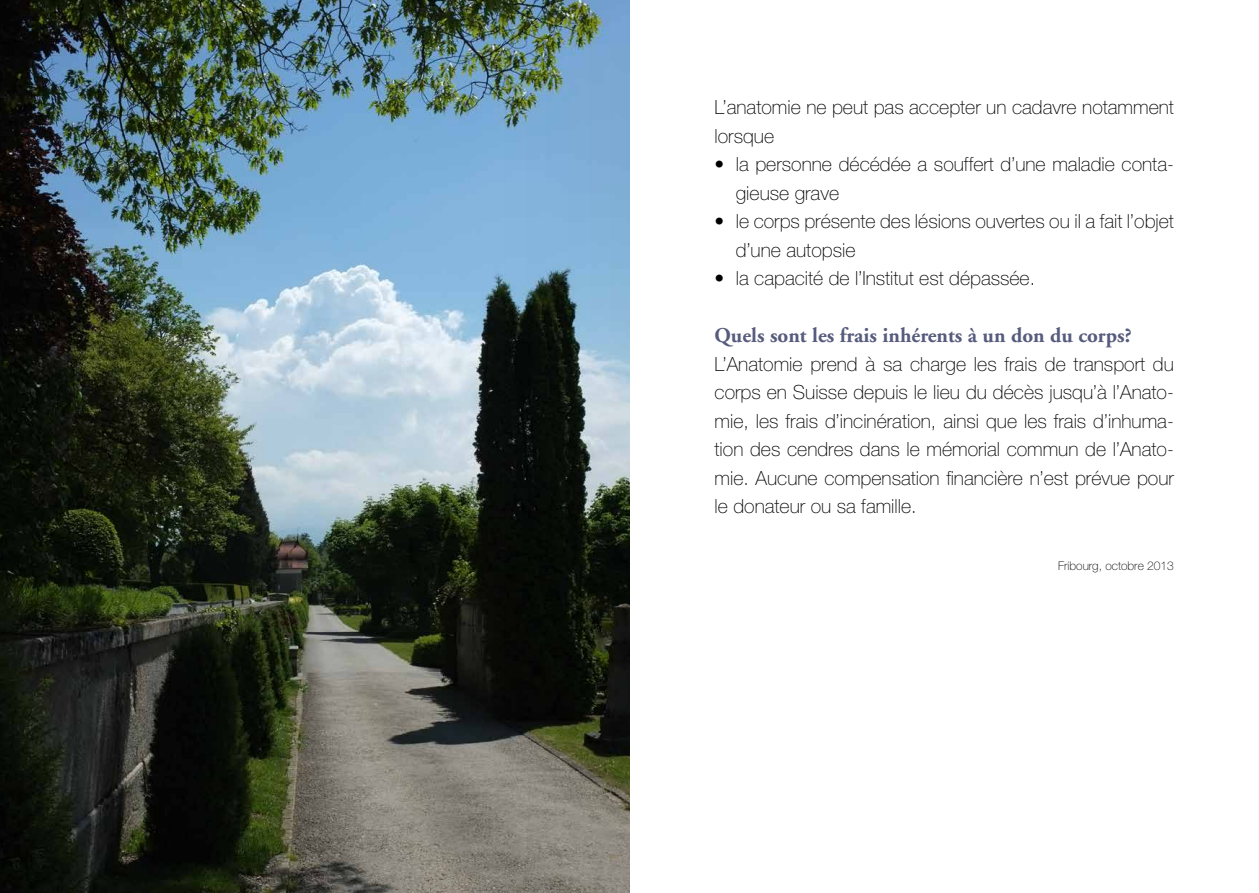
<style>
.page{position:relative;width:1259px;height:893px;background:#fff}
.page>*{position:absolute;margin:0;border:0;box-sizing:border-box;transform-origin:0 0}
.t1{font:700 21px "Adobe Garamond";color:#575b7d}
.t2{font:100 19.5px/28.5px "Helvetica Neue";color:#000}
.t3{font:100 12px "Helvetica Neue";color:#000}
</style>
<div class="page">
<img style="left:0;top:0;width:491px;height:893px">
<img style="left:491px;top:0;width:138px;height:893px">
<p class="t2" style="left:714px;top:93px;width:461px">L’anatomie ne peut pas accepter un cadavre notamment lorsque</p>
<p class="t2" style="left:736px;top:150px;width:439px;text-indent:-21px">• la personne décédée a souffert d’une maladie conta&shy;gieuse grave</p>
<p class="t2" style="left:736px;top:207px;width:439px;text-indent:-21px">• le corps présente des lésions ouvertes ou il a fait l’objet d’une autopsie</p>
<p class="t2" style="left:714px;top:264px;width:322px">• la capacité de l’Institut est dépassée.</p>
<p class="t1" style="left:714px;top:324px;width:418px">Quels sont les frais inhérents à un don du corps?</p>
<p class="t2" style="left:714px;top:349px;width:461px;text-align:justify">L’Anatomie prend à sa charge les frais de transport du corps en Suisse depuis le lieu du décès jusqu’à l’Anato&shy;mie, les frais d’incinération, ainsi que les frais d’inhuma&shy;tion des cendres dans le mémorial commun de l’Anato&shy;mie. Aucune compensation financière n’est prévue pour le donateur ou sa famille.</p>
<p class="t3" style="left:1058px;top:559px;width:117px">Fribourg, octobre 2013</p>
</div>
